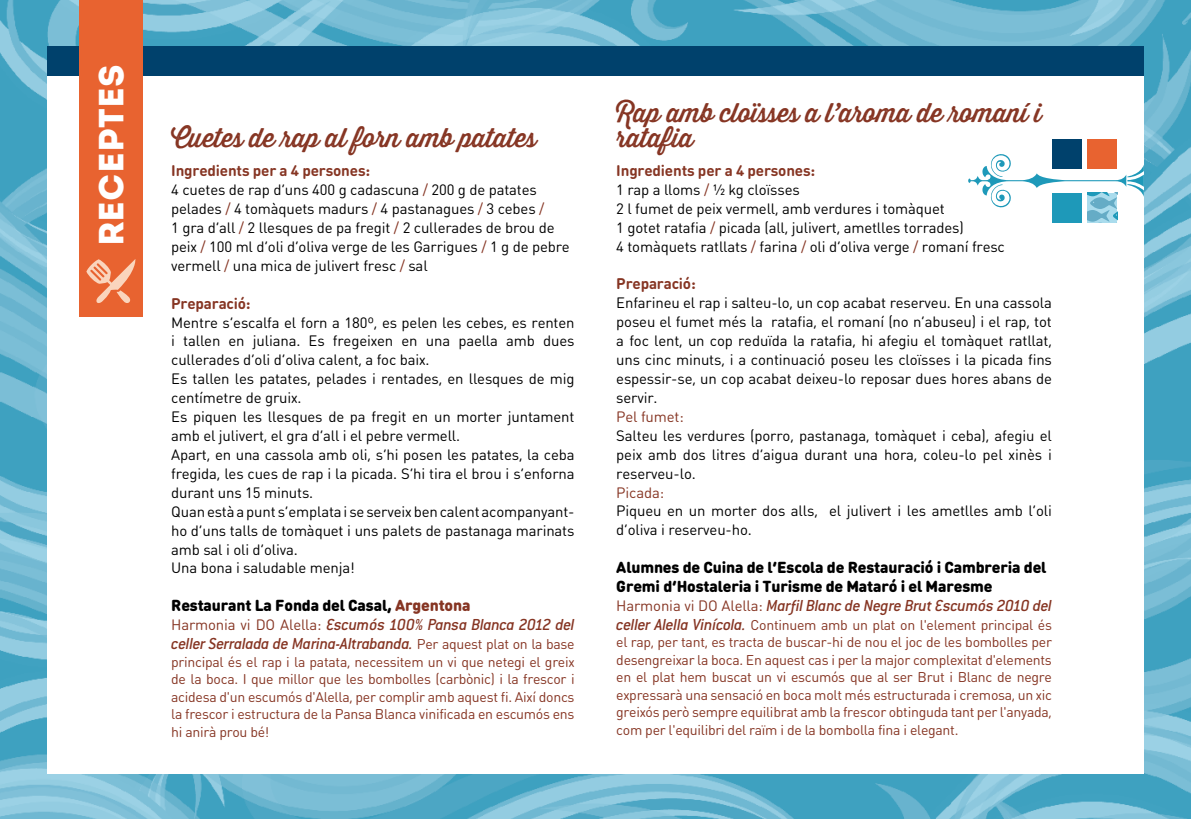
<style>
.page{position:relative;width:1191px;height:819px;background:#fff}
.page>*{position:absolute;margin:0;border:0;box-sizing:border-box;transform-origin:0 0}
.t1{font:35px "Intro";color:#fff}
.t2{font:26.25px/24.5px "Thirsty Rough Reg";letter-spacing:-.01em;color:#863523}
.t3{font:italic 500 17.5px/18.9px "Conduit ITC";letter-spacing:-.02em;color:#863523}
.t4{font:900 15.75px/18.9px "DIN Round Pro";letter-spacing:-.01em;color:#000}
.t5{font:700 15.22px "DIN Round Pro";letter-spacing:-.01em;color:#863523}
.t6{font:14.88px/18.9px "DIN Round Pro";letter-spacing:-.01em;color:#000}
.t7{font:14.88px "DIN Round Pro";letter-spacing:-.01em;color:#863523}
.t8{font:14px/17.5px "DIN Round Pro";letter-spacing:-.02em;color:#863523;text-align:justify}
.s1{color:#863523}
.s2{font-family:"DIN Round Pro";font-weight:400;font-style:normal;font-size:14.88px}
.s3{font-family:"DIN Round Pro";font-weight:400;font-style:normal;font-size:14px}
.s4{font-family:"Conduit ITC";font-weight:500;font-style:italic;font-size:17.5px}
</style>
<div class="page">
<img style="left:0;top:0;width:1191px;height:819px">
<div style="left:47px;top:46px;width:1096px;height:727px;background:#fff"></div>
<div style="left:47px;top:46px;width:1096px;height:30px;background:#00416c"></div>
<div style="left:79px;top:0;width:63px;height:316px;background:#e86330"></div>
<svg style="left:86px;top:259px;width:50px;height:44px"></svg>
<div style="left:1087px;top:139px;width:30px;height:30px;background:#e86330"></div>
<svg style="left:968px;top:153px;width:175px;height:69px"></svg>
<div style="left:1052px;top:139px;width:29px;height:30px;background:#00416c"></div>
<div style="left:1052px;top:193px;width:29px;height:29px;background:#1e99b9"></div>
<h1 class="t1" style="left:90px;top:246px;width:183px;rotate:-90deg">RECEPTES</h1>
<h2 class="t2" style="left:171px;top:125px;width:367px">Cuetes de rap al forn amb patates</h2>
<p class="t5" style="left:171px;top:160px;width:200px">Ingredients per a 4 persones:</p>
<p class="t6" style="left:171px;top:180px;width:400px">4 cuetes de rap d’uns 400 g cadascuna <span class="s1">/</span> 200 g de patates pelades <span class="s1">/</span> 4 tomàquets madurs <span class="s1">/</span> 4 pastanagues <span class="s1">/</span> 3 cebes <span class="s1">/<br></span>1 gra d’all <span class="s1">/</span> 2 llesques de pa fregit <span class="s1">/</span> 2 cullerades de brou de peix <span class="s1">/</span> 100 ml d’oli d’oliva verge de les Garrigues <span class="s1">/</span> 1 g de pebre vermell <span class="s1">/</span> una mica de julivert fresc <span class="s1">/</span> sal</p>
<p class="t5" style="left:171px;top:292px;width:81px">Preparació:</p>
<p class="t6" style="left:171px;top:312px;width:405px">Mentre s’escalfa el forn a 180º, es pelen les cebes, es renten i tallen en juliana. Es fregeixen en una paella amb dues cullerades d’oli d’oliva calent, a foc baix.<br>Es tallen les patates, pelades i rentades, en llesques de mig centímetre de gruix.<br>Es piquen les llesques de pa fregit en un morter juntament amb el julivert, el gra d’all i el pebre vermell.<br>Apart, en una cassola amb oli, s’hi posen les patates, la ceba fregida, les cues de rap i la picada. S’hi tira el brou i s’enforna durant uns 15 minuts.<br>Quan està a punt s’emplata i se serveix ben calent acompanyant&shy;ho d’uns talls de tomàquet i uns palets de pastanaga marinats amb sal i oli d’oliva.<br>Una bona i saludable menja!</p>
<p class="t4" style="left:171px;top:595px;width:301px">Restaurant La Fonda del Casal, <span class="s1">Argentona</span></p>
<p class="t3" style="left:171px;top:615px;width:405px"><span class="s2">Harmonia vi DO Alella:</span> Escumós 100% Pansa Blanca 2012 del celler Serralada de Marina-Altrabanda. <span class="s3">Per aquest plat on la base</span></p>
<p class="t8" style="left:171px;top:652px;width:405px">principal és el rap i la patata, necessitem un vi que netegi el greix de la boca. I que millor que les bombolles (carbònic) i la frescor i acidesa d'un escumós d'Alella, per complir amb aquest fi. Així doncs la frescor i estructura de la Pansa Blanca vinificada en escumós ens hi anirà prou bé!</p>
<h2 class="t2" style="left:616px;top:100px;width:427px">Rap amb cloïsses a l’aroma de romaní i ratafia</h2>
<p class="t5" style="left:616px;top:160px;width:200px">Ingredients per a 4 persones:</p>
<p class="t6" style="left:616px;top:179px;width:390px">1 rap a lloms <span class="s1">/</span> ½ kg cloïsses<br>2 l fumet de peix vermell, amb verdures i tomàquet<br>1 gotet ratafia <span class="s1">/</span> picada (all, julivert, ametlles torrades)<br>4 tomàquets ratllats <span class="s1">/</span> farina <span class="s1">/</span> oli d’oliva verge <span class="s1">/</span> romaní fresc</p>
<p class="t5" style="left:616px;top:273px;width:81px">Preparació:</p>
<p class="t6" style="left:616px;top:293px;width:437px;text-align:justify">Enfarineu el rap i salteu-lo, un cop acabat reserveu. En una cassola poseu el fumet més la ratafia, el romaní (no n’abuseu) i el rap, tot a foc lent, un cop reduïda la ratafia, hi afegiu el tomàquet ratllat, uns cinc minuts, i a continuació poseu les cloïsses i la picada fins espessir-se, un cop acabat deixeu-lo reposar dues hores abans de servir.</p>
<p class="t7" style="left:616px;top:406px;width:69px">Pel fumet:</p>
<p class="t6" style="left:616px;top:425px;width:437px;text-align:justify">Salteu les verdures (porro, pastanaga, tomàquet i ceba), afegiu el peix amb dos litres d’aigua durant una hora, coleu-lo pel xinès i reserveu-lo.</p>
<p class="t7" style="left:616px;top:482px;width:49px">Picada:</p>
<p class="t6" style="left:616px;top:501px;width:437px">Piqueu en un morter dos alls, el julivert i les ametlles amb l’oli d’oliva i reserveu-ho.</p>
<p class="t4" style="left:616px;top:557px;width:432px">Alumnes de Cuina de l’Escola de Restauració i Cambreria del<br>Gremi d’Hostaleria i Turisme de Mataró i el Maresme</p>
<p class="t3" style="left:616px;top:596px;width:437px"><span class="s2">Harmonia vi DO Alella:</span> Marfil Blanc de Negre Brut Escumós 2010 del</p>
<p class="t8" style="left:616px;top:615px;width:437px"><span class="s4">celler Alella Vinícola.</span> Continuem amb un plat on l'element principal és el rap, per tant, es tracta de buscar-hi de nou el joc de les bombolles per desengreixar la boca. En aquest cas i per la major complexitat d'elements en el plat hem buscat un vi escumós que al ser Brut i Blanc de negre expressarà una sensació en boca molt més estructurada i cremosa, un xic greixós però sempre equilibrat amb la frescor obtinguda tant per l'anyada, com per l'equilibri del raïm i de la bombolla fina i elegant.</p>
</div>
